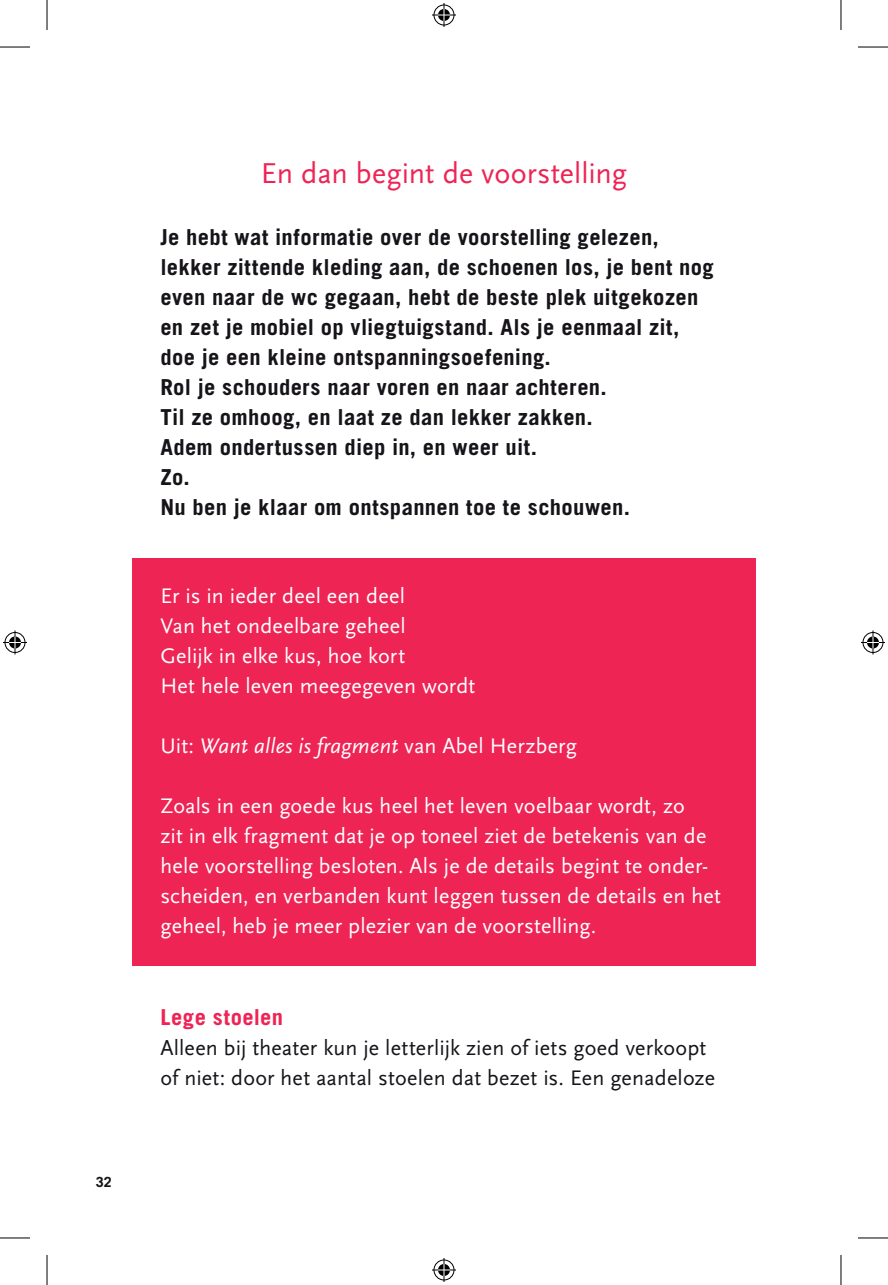
<style>
.page{position:relative;width:888px;height:1285px;background:#fff}
.page>*{position:absolute;margin:0;border:0;box-sizing:border-box;transform-origin:0 0}
.t1{font:30px "Scala Sans";color:#ee2455}
.t2{font:22px/30px "Scala Sans";letter-spacing:.01em;color:#fff}
.t3{font:700 22px/30px "Tele 2";letter-spacing:.015em;color:#171419}
.t4{font:22px/30px "Scala Sans";letter-spacing:.01em;color:#171419}
.t5{font:700 22px "Tele 2";letter-spacing:.02em;color:#ee2455}
.t6{font:700 14px "Tele 2";color:#171419}
.s1{font-style:italic}
</style>
<div class="page">
<div style="left:132px;top:558px;width:624px;height:408px;background:#ee2455"></div>
<hr style="left:0;top:47px;width:30px;height:1px;background:#000">
<hr style="left:858px;top:47px;width:30px;height:1px;background:#000">
<hr style="left:0;top:1237px;width:30px;height:1px;background:#000">
<hr style="left:858px;top:1237px;width:30px;height:1px;background:#000">
<hr style="left:47px;top:0;width:1px;height:30px;background:#000">
<hr style="left:47px;top:1255px;width:1px;height:30px;background:#000">
<hr style="left:840px;top:0;width:1px;height:30px;background:#000">
<hr style="left:840px;top:1255px;width:1px;height:30px;background:#000">
<svg style="left:432px;top:3px;width:24px;height:24px"></svg>
<svg style="left:432px;top:1258px;width:24px;height:24px"></svg>
<svg style="left:3px;top:630px;width:24px;height:24px"></svg>
<svg style="left:861px;top:630px;width:24px;height:24px"></svg>
<p class="t6" style="left:96px;top:1173px;width:18px">32</p>
<h1 class="t1" style="left:261px;top:157px;width:367px">En dan begint de voorstelling</h1>
<p class="t3" style="left:160px;top:222px;width:555px">Je hebt wat informatie over de voorstelling gelezen, lekker zittende kleding aan, de schoenen los, je bent nog even naar de wc gegaan, hebt de beste plek uitgekozen en zet je mobiel op vliegtuigstand. Als je eenmaal zit, doe je een kleine ontspanningsoefening.<br>Rol je schouders naar voren en naar achteren.<br>Til ze omhoog, en laat ze dan lekker zakken.<br>Adem ondertussen diep in, en weer uit.<br>Zo.<br>Nu ben je klaar om ontspannen toe te schouwen.</p>
<p class="t2" style="left:160px;top:581px;width:316px">Er is in ieder deel een deel<br>Van het ondeelbare geheel<br>Gelijk in elke kus, hoe kort<br>Het hele leven meegegeven wordt</p>
<p class="t2" style="left:160px;top:731px;width:418px">Uit: <span class="s1">Want alles is fragment</span> van Abel Herzberg</p>
<p class="t2" style="left:160px;top:791px;width:562px">Zoals in een goede kus heel het leven voelbaar wordt, zo<br>zit in elk fragment dat je op toneel ziet de betekenis van de hele voorstelling besloten. Als je de details begint te onder&shy;scheiden, en verbanden kunt leggen tussen de details en het geheel, heb je meer plezier van de voorstelling.</p>
<p class="t5" style="left:160px;top:1003px;width:124px">Lege stoelen</p>
<p class="t4" style="left:160px;top:1033px;width:556px">Alleen bij theater kun je letterlijk zien of iets goed verkoopt of niet: door het aantal stoelen dat bezet is. Een genadeloze</p>
</div>
